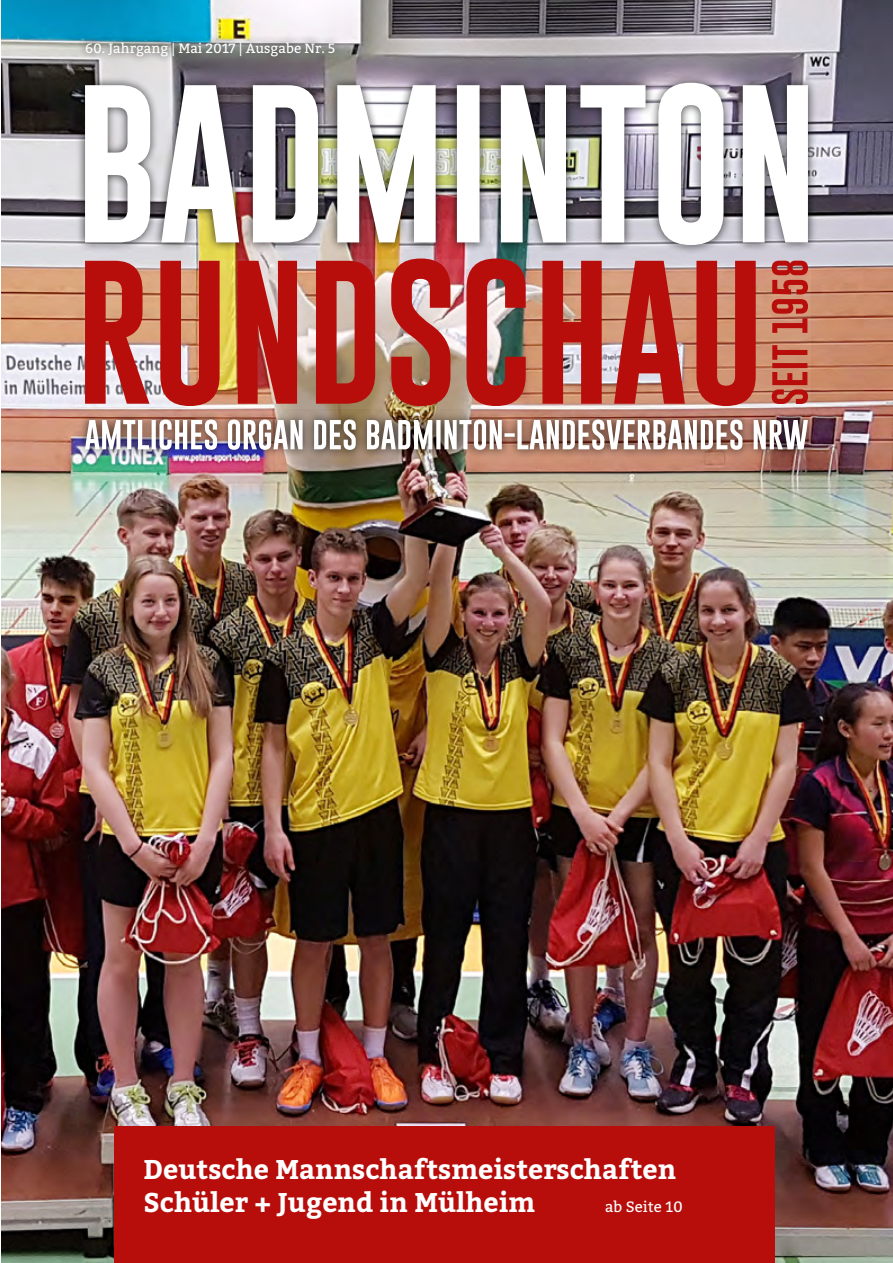
<style>
.page{position:relative;width:893px;height:1263px;background:#fff}
.page>*{position:absolute;margin:0;border:0;box-sizing:border-box;transform-origin:0 0}
.t1{font:700 27px/33px "Bitter";color:#fff}
.t2{font:15px "Bitter";color:#fff}
.t3{font:13.5px "Bitter";color:#fff}
</style>
<div class="page">
<img style="left:1px;top:0;width:892px;height:1263px">
<svg style="left:84px;top:259px;width:727px;height:150px"></svg>
<div style="left:75px;top:74px;width:743px;height:181px;background:#000;opacity:.75"></div>
<img style="left:85px;top:83px;width:723px;height:162px">
<div style="left:76px;top:410px;width:741px;height:49px;background:#000;opacity:.75"></div>
<img style="left:85px;top:419px;width:723px;height:31px">
<img style="left:85px;top:258px;width:671px;height:148px">
<svg style="left:772px;top:261px;width:36px;height:143px;background:#c25544"></svg>
<div style="left:115px;top:1127px;width:660px;height:136px;background:#b70e0c"></div>
<div style="left:76px;top:32px;width:267px;height:33px;background:#000;opacity:.75"></div>
<p class="t3" style="left:85px;top:40px;width:252px">60. Jahrgang | Mai 2017 | Ausgabe Nr. 5</p>
<p class="t1" style="left:144px;top:1154px;width:534px">Deutsche Mannschaftsmeisterschaften<br>Schüler + Jugend in Mülheim</p>
<p class="t2" style="left:605px;top:1197px;width:79px">ab Seite 10</p>
</div>
